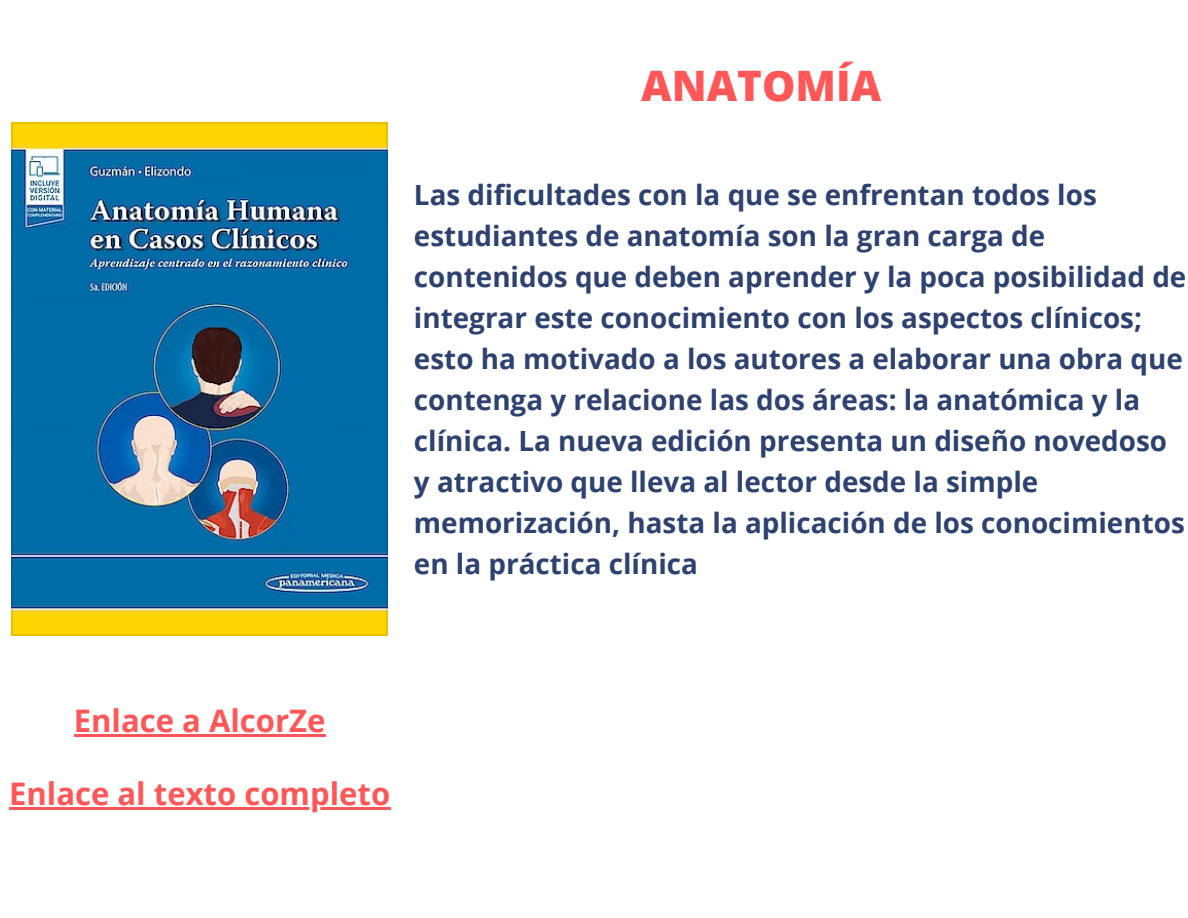
<style>
.page{position:relative;width:1188px;height:918px;background:#fff}
.page>*{position:absolute;margin:0;border:0;box-sizing:border-box;transform-origin:0 0}
.t1{font:800 42px "Open Sans";color:#ff5757}
.t2{font:700 31.05px "Open Sans";color:#ff5757}
.t3{font:700 27.9px/41px "Open Sans";color:#2d4271}
</style>
<div class="page">
<img style="left:12px;top:123px;width:376px;height:513px">
<hr style="left:74px;top:735px;width:252px;height:2px;background:#ff5757">
<hr style="left:9px;top:807px;width:381px;height:2px;background:#ff5757">
<h1 class="t1" style="left:641px;top:56px;width:241px">ANATOMÍA</h1>
<p class="t3" style="left:414px;top:174px;width:774px">Las dificultades con la que se enfrentan todos los estudiantes de anatomía son la gran carga de contenidos que deben aprender y la poca posibilidad de integrar este conocimiento con los aspectos clínicos; esto ha motivado a los autores a elaborar una obra que contenga y relacione las dos áreas: la anatómica y la clínica. La nueva edición presenta un diseño novedoso y atractivo que lleva al lector desde la simple memorización, hasta la aplicación de los conocimientos en la práctica clínica</p>
<p class="t2" style="left:74px;top:699px;width:253px">Enlace a AlcorZe</p>
<p class="t2" style="left:9px;top:772px;width:383px">Enlace al texto completo</p>
</div>
